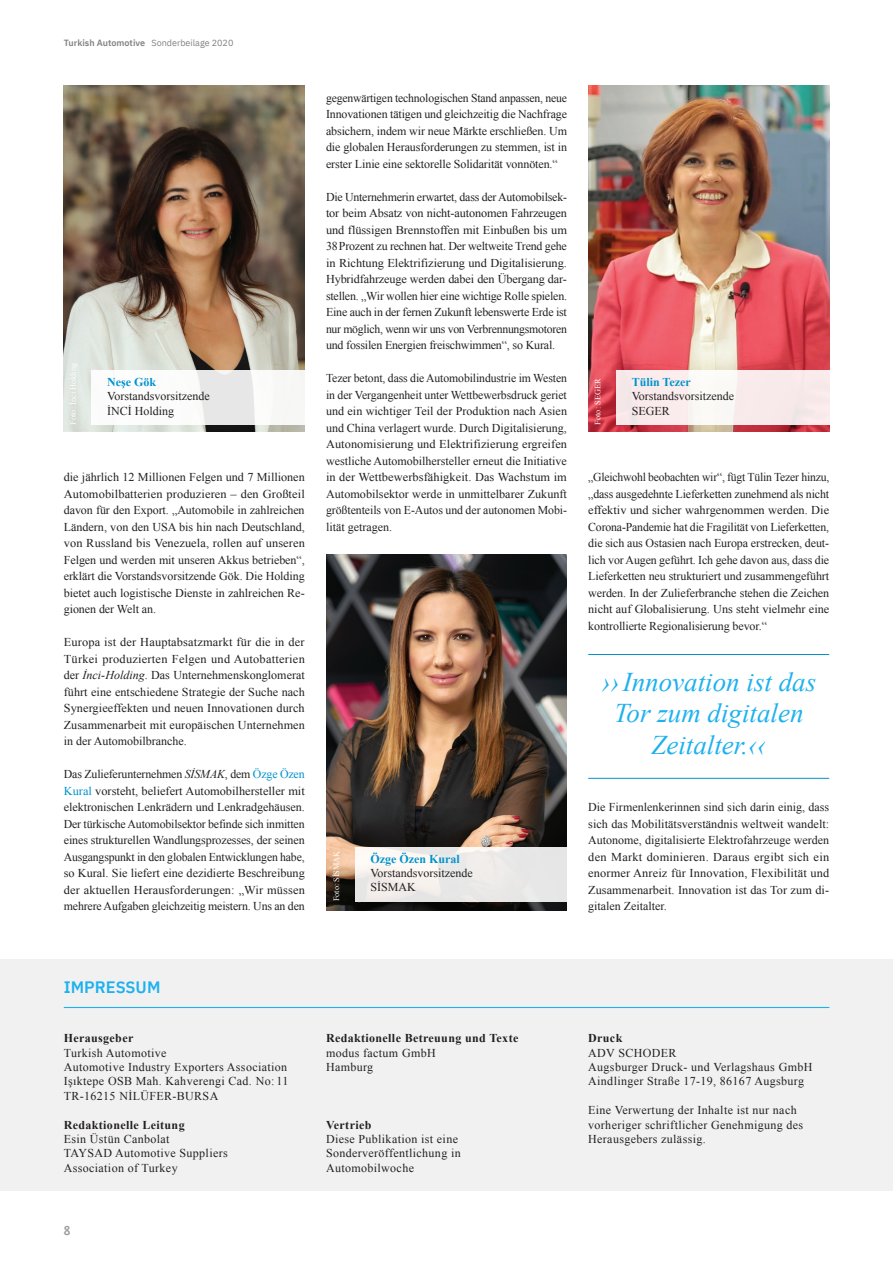
<style>
.page{position:relative;width:893px;height:1263px;background:#fff}
.page>*{position:absolute;margin:0;border:0;box-sizing:border-box;transform-origin:0 0}
.TO_Fließtext_schwarz{font:italic 27px/31.5px "Times New Roman";color:#1eb1ee;text-align:center}
.TO_HEAD_3_mavi{font:600 16.5px "IBM Plex Sans";color:#1eb1ee}
.t1{font:700 13.5px "Scala Sans Caps";color:#9d9fa2}
.TO_Fließtext_schwarz-2{font:12px/16.5px "Times New Roman";letter-spacing:.03em;color:#231f20;text-align:justify}
.TO_Fußnoten{font:12px/14.4px "Times New Roman";color:#231f20}
.TO_Fließtext_schwarz-3{font:700 12px "Times New Roman";letter-spacing:.03em;color:#231f20}
.TO_Fußnoten-2{font:700 12px "Times New Roman";color:#0093cd}
.t2{font:600 9px "IBM Plex Sans";color:#808285}
.TO_Fußnoten-3{font:8.25px "Times New Roman";color:#fff}
.s1{font-weight:400}
.s2{font-style:italic}
.s3{color:#0093cd}
</style>
<div class="page">
<div style="left:0;top:960px;width:893px;height:231px;background:#f1f1f2"></div>
<img style="left:64px;top:85px;width:241px;height:347px">
<img style="left:326px;top:555px;width:241px;height:355px">
<img style="left:588px;top:85px;width:241px;height:347px">
<hr style="left:64px;top:1007px;width:765px;height:1px;background:#1eb1ee">
<svg style="left:355px;top:847px;width:212px;height:54px;fill:#eae9e8"></svg>
<svg style="left:616px;top:370px;width:214px;height:54px;fill:#f9eaec"></svg>
<svg style="left:91px;top:370px;width:214px;height:54px"></svg>
<hr style="left:588px;top:654px;width:241px;height:1px;background:#0093cd">
<hr style="left:588px;top:778px;width:241px;height:1px;background:#0093cd">
<p class="t2" style="left:64px;top:36px;width:171px">Turkish Automotive <span class="s1">Sonderbeilage 2020</span></p>
<p class="TO_Fußnoten-3" style="left:68px;top:424px;width:63px;rotate:-90deg">Foto: İnci Holding</p>
<p class="TO_Fußnoten-2" style="left:107px;top:373px;width:50px">Neşe Gök</p>
<p class="TO_Fußnoten" style="left:107px;top:389px;width:104px">Vorstandsvorsitzende</p>
<p class="TO_Fußnoten" style="left:107px;top:403px;width:68px">İNCİ Holding</p>
<p class="TO_Fließtext_schwarz-2" style="left:64px;top:469px;width:243px">die jährlich 12 Millionen Felgen und 7 Millionen Automobilbatterien produzieren – den Großteil davon für den Export. „Automobile in zahlreichen Ländern, von den USA bis hin nach Deutschland, von Russland bis Venezuela, rollen auf unseren Felgen und werden mit unseren Akkus betrieben“, erklärt die Vorstandsvorsitzende Gök. Die Holding bietet auch logistische Dienste in zahlreichen Re&shy;gionen der Welt an.</p>
<p class="TO_Fließtext_schwarz-2" style="left:64px;top:634px;width:243px">Europa ist der Hauptabsatzmarkt für die in der Türkei produzierten Felgen und Autobatterien der <span class="s2">İnci-Holding</span>. Das Unternehmenskonglomerat führt eine entschiedene Strategie der Suche nach Synergieeffekten und neuen Innovationen durch Zusammenarbeit mit europäischen Unternehmen in der Automobilbranche.</p>
<p class="TO_Fließtext_schwarz-2" style="left:64px;top:766px;width:243px">Das Zulieferunternehmen <span class="s2">SİSMAK</span>, dem <span class="s3">Özge Özen Kural</span> vorsteht, beliefert Automobilhersteller mit elektronischen Lenkrädern und Lenkradgehäusen.<br>Der türkische Automobilsektor befinde sich inmitten eines strukturellen Wandlungsprozesses, der seinen Ausgangspunkt in den globalen Entwicklungen habe, so Kural. Sie liefert eine dezidierte Beschreibung der aktuellen Herausforderungen: „Wir müssen mehrere Aufgaben gleichzeitig meistern. Uns an den</p>
<p class="TO_Fließtext_schwarz-2" style="left:326px;top:89px;width:243px">gegenwärtigen technologischen Stand anpassen, neue Innovationen tätigen und gleichzeitig die Nachfrage absichern, indem wir neue Märkte erschließen. Um die globalen Herausforderungen zu stemmen, ist in erster Linie eine sektorelle Solidarität vonnöten.“</p>
<p class="TO_Fließtext_schwarz-2" style="left:326px;top:188px;width:243px">Die Unternehmerin erwartet, dass der Automobilsek&shy;tor beim Absatz von nicht-autonomen Fahrzeugen und flüssigen Brennstoffen mit Einbußen bis um 38Prozent zu rechnen hat. Der weltweite Trend gehe in Richtung Elektrifizierung und Digitalisierung.<br>Hybridfahrzeuge werden dabei den Übergang dar&shy;stellen. „Wir wollen hier eine wichtige Rolle spielen.<br>Eine auch in der fernen Zukunft lebenswerte Erde ist nur möglich, wenn wir uns von Verbrennungsmotoren und fossilen Energien freischwimmen“, so Kural.</p>
<p class="TO_Fließtext_schwarz-2" style="left:326px;top:370px;width:243px">Tezer betont, dass die Automobilindustrie im Westen in der Vergangenheit unter Wettbewerbsdruck geriet und ein wichtiger Teil der Produktion nach Asien und China verlagert wurde. Durch Digitalisierung, Autonomisierung und Elektrifizierung ergreifen westliche Automobilhersteller erneut die Initiative in der Wettbewerbsfähigkeit. Das Wachstum im Automobilsektor werde in unmittelbarer Zukunft größtenteils von E-Autos und der autonomen Mobi&shy;lität getragen.</p>
<p class="TO_Fußnoten-3" style="left:331px;top:901px;width:52px;rotate:-90deg">Foto: SİSMAK</p>
<p class="TO_Fußnoten-2" style="left:370px;top:850px;width:91px">Özge Özen Kural</p>
<p class="TO_Fußnoten" style="left:370px;top:866px;width:104px">Vorstandsvorsitzende<br>SİSMAK</p>
<p class="TO_Fußnoten-3" style="left:592px;top:424px;width:47px;rotate:-90deg">Foto: SEGER</p>
<p class="TO_Fußnoten-2" style="left:632px;top:373px;width:61px">Tülin Tezer</p>
<p class="TO_Fußnoten" style="left:632px;top:389px;width:104px">Vorstandsvorsitzende</p>
<p class="TO_Fußnoten" style="left:632px;top:403px;width:40px">SEGER</p>
<p class="TO_Fließtext_schwarz-2" style="left:588px;top:469px;width:243px">„Gleichwohl beobachten wir“, fügt Tülin Tezer hinzu, „dass ausgedehnte Lieferketten zunehmend als nicht effektiv und sicher wahrgenommen werden. Die Corona-Pandemie hat die Fragilität von Lieferketten, die sich aus Ostasien nach Europa erstrecken, deut&shy;lich vor Augen geführt. Ich gehe davon aus, dass die Lieferketten neu strukturiert und zusammengeführt werden. In der Zulieferbranche stehen die Zeichen nicht auf Globalisierung. Uns steht vielmehr eine kontrollierte Regionalisierung bevor.“</p>
<p class="TO_Fließtext_schwarz" style="left:601px;top:665px;width:216px">››Innovation ist das<br>Tor zum digitalen<br>Zeitalter.‹‹</p>
<p class="TO_Fließtext_schwarz-2" style="left:588px;top:799px;width:243px">Die Firmenlenkerinnen sind sich darin einig, dass sich das Mobilitätsverständnis weltweit wandelt:<br>Autonome, digitalisierte Elektrofahrzeuge werden den Markt dominieren. Daraus ergibt sich ein enormer Anreiz für Innovation, Flexibilität und Zusammenarbeit. Innovation ist das Tor zum di&shy;gitalen Zeitalter.</p>
<p class="TO_HEAD_3_mavi" style="left:64px;top:974px;width:98px">IMPRESSUM</p>
<p class="TO_Fließtext_schwarz-3" style="left:64px;top:1030px;width:71px">Herausgeber</p>
<p class="TO_Fließtext_schwarz-2" style="left:64px;top:1044px;width:104px">Turkish Automotive</p>
<p class="TO_Fließtext_schwarz-2" style="left:64px;top:1058px;width:225px">Automotive Industry Exporters Association</p>
<p class="TO_Fließtext_schwarz-2" style="left:64px;top:1073px;width:226px">Işıktepe OSB Mah. Kahverengi Cad. No: 11</p>
<p class="TO_Fließtext_schwarz-2" style="left:64px;top:1087px;width:156px">TR-16215 NİLÜFER-BURSA</p>
<p class="TO_Fließtext_schwarz-3" style="left:64px;top:1116px;width:122px">Redaktionelle Leitung</p>
<p class="TO_Fließtext_schwarz-2" style="left:64px;top:1130px;width:107px">Esin Üstün Canbolat</p>
<p class="TO_Fließtext_schwarz-2" style="left:64px;top:1146px;width:165px;line-height:14.4px">TAYSAD Automotive Suppliers<br>Association of Turkey</p>
<p class="t1" style="left:64px;top:1223px;width:8px">8</p>
<p class="TO_Fließtext_schwarz-3" style="left:326px;top:1030px;width:194px">Redaktionelle Betreuung und Texte</p>
<p class="TO_Fließtext_schwarz-2" style="left:326px;top:1044px;width:111px">modus factum GmbH</p>
<p class="TO_Fließtext_schwarz-2" style="left:326px;top:1058px;width:49px">Hamburg</p>
<p class="TO_Fließtext_schwarz-3" style="left:326px;top:1116px;width:47px">Vertrieb</p>
<p class="TO_Fließtext_schwarz-2" style="left:326px;top:1131px;width:136px;line-height:14.4px;text-align:left">Diese Publikation ist eine<br>Sonderveröffentlichung in<br>Automobilwoche</p>
<p class="TO_Fließtext_schwarz-3" style="left:588px;top:1030px;width:36px">Druck</p>
<p class="TO_Fließtext_schwarz-2" style="left:588px;top:1044px;width:90px">ADV SCHODER</p>
<p class="TO_Fließtext_schwarz-2" style="left:588px;top:1058px;width:226px">Augsburger Druck- und Verlagshaus GmbH</p>
<p class="TO_Fließtext_schwarz-2" style="left:588px;top:1073px;width:217px">Aindlinger Straße 17-19, 86167 Augsburg</p>
<p class="TO_Fließtext_schwarz-2" style="left:588px;top:1103px;width:216px;line-height:14.4px;text-align:left">Eine Verwertung der Inhalte ist nur nach vorheriger schriftlicher Genehmigung des<br>Herausgebers zulässig.</p>
</div>
